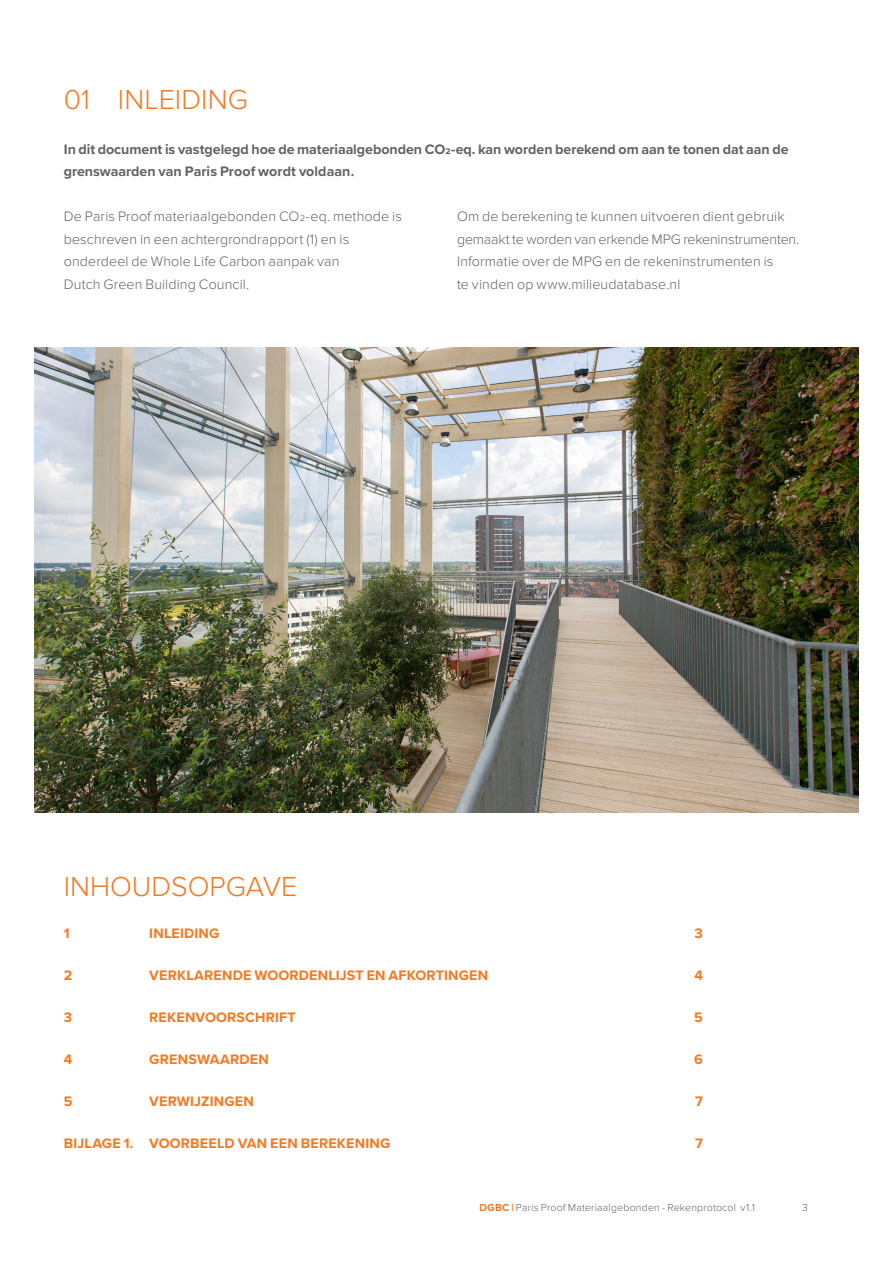
<style>
.page{position:relative;width:893px;height:1263px;background:#fff}
.page>*{position:absolute;margin:0;border:0;box-sizing:border-box;transform-origin:0 0}
.Hoofdkop{font:300 28.5px "Proxima Nova";color:#f47921}
.Plain_tekst{font:300 28.5px "Proxima Nova";letter-spacing:.005em;color:#f47921}
.Plain_tekst-2{font:300 14.25px/22.5px "Proxima Nova";letter-spacing:.01em;color:#636366}
.Plain_tekst-3{font:700 14.25px "Proxima Nova";letter-spacing:.01em;color:#f47921}
.Inleiding{font:700 14.25px/22.5px "Proxima Nova";letter-spacing:-.005em;color:#636366}
.t1{font:300 10.5px "Proxima Nova";letter-spacing:.02em;color:#636366}
.s1{font-weight:700;color:#f47921}
</style>
<div class="page">
<img style="left:34px;top:347px;width:825px;height:465px">
<p class="Plain_tekst" style="left:64px;top:83px;width:186px">01 INLEIDING</p>
<p class="Inleiding" style="left:64px;top:137px;width:726px">In dit document is vastgelegd hoe de materiaalgebonden CO2-eq. kan worden berekend om aan te tonen dat aan de grenswaarden van Paris Proof wordt voldaan.</p>
<p class="Plain_tekst-2" style="left:64px;top:205px;width:340px">De Paris Proof materiaalgebonden CO2-eq. methode is beschreven in een achtergrondrapport (1) en is onderdeel de Whole Life Carbon aanpak van<br>Dutch Green Building Council.</p>
<p class="Plain_tekst-2" style="left:457px;top:205px;width:344px">Om de berekening te kunnen uitvoeren dient gebruik gemaakt te worden van erkende MPG rekeninstrumenten.<br>Informatie over de MPG en de rekeninstrumenten is<br>te vinden op www.milieudatabase.nl</p>
<p class="Hoofdkop" style="left:64px;top:870px;width:235px">INHOUDSOPGAVE</p>
<p class="Plain_tekst-3" style="left:64px;top:923px;width:7px">1</p>
<p class="Plain_tekst-3" style="left:149px;top:923px;width:72px">INLEIDING</p>
<p class="Plain_tekst-3" style="left:694px;top:923px;width:10px">3</p>
<p class="Plain_tekst-3" style="left:64px;top:965px;width:10px">2</p>
<p class="Plain_tekst-3" style="left:149px;top:965px;width:340px">VERKLARENDE WOORDENLIJST EN AFKORTINGEN</p>
<p class="Plain_tekst-3" style="left:694px;top:965px;width:10px">4</p>
<p class="Plain_tekst-3" style="left:64px;top:1007px;width:10px">3</p>
<p class="Plain_tekst-3" style="left:149px;top:1007px;width:148px">REKENVOORSCHRIFT</p>
<p class="Plain_tekst-3" style="left:694px;top:1007px;width:10px">5</p>
<p class="Plain_tekst-3" style="left:64px;top:1049px;width:10px">4</p>
<p class="Plain_tekst-3" style="left:149px;top:1049px;width:121px">GRENSWAARDEN</p>
<p class="Plain_tekst-3" style="left:694px;top:1049px;width:10px">6</p>
<p class="Plain_tekst-3" style="left:64px;top:1091px;width:10px">5</p>
<p class="Plain_tekst-3" style="left:149px;top:1091px;width:106px">VERWIJZINGEN</p>
<p class="Plain_tekst-3" style="left:695px;top:1091px;width:9px">7</p>
<p class="Plain_tekst-3" style="left:64px;top:1133px;width:328px">BIJLAGE 1. VOORBEELD VAN EEN BEREKENING</p>
<p class="Plain_tekst-3" style="left:695px;top:1133px;width:9px">7</p>
<p class="t1" style="left:479px;top:1202px;width:277px"><span class="s1">DGBC |</span> Paris Proof Materiaalgebonden - Rekenprotocol v1.1</p>
<p class="t1" style="left:802px;top:1202px;width:7px">3</p>
</div>
